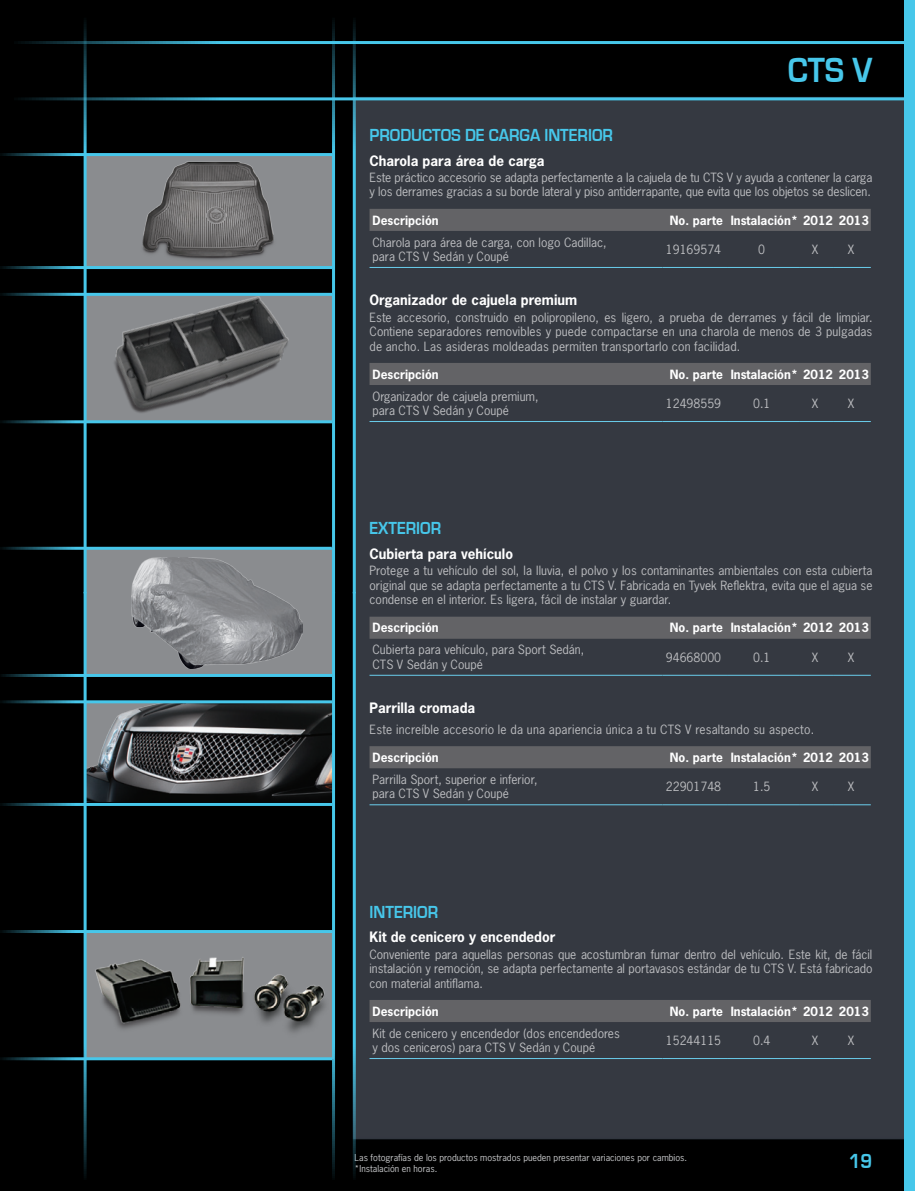
<style>
.page{position:relative;width:915px;height:1191px;background:#fff}
.page>*{position:absolute;margin:0;border:0;box-sizing:border-box;transform-origin:0 0}
.t1{font:700 36px "Eurostile";color:#47c7ea;scale:.9 1}
.indice{font:700 21px "Eurostile";color:#47c7ea;scale:.9 1}
.rubro{font:700 18px "Eurostile";color:#47c7ea;scale:.9 1}
.accesorio{font:700 13.5px "News Gothic Std";color:#fff}
.cuerpo{font:700 13.5px "News Gothic Std";color:#fff}
.cuerpo-2{font:12px/14.4px "News Gothic Std";letter-spacing:-.005em;color:#bcbdc0;text-align:justify}
.cuerpo_tabla{font:12px "News Gothic Std";color:#bcbdc0}
.titulo_tabla{font:700 12px "News Gothic Std";color:#fff}
.cuerpo-3{font:12px "News Gothic Std";letter-spacing:.015em;color:#bcbdc0}
.pie_izquierda{font:9px "News Gothic Std";color:#c7c8ca}
</style>
<div class="page">
<img style="left:0;top:0;width:904px;height:1191px">
<div style="left:85px;top:548px;width:248px;height:127px;background:#8a8c8f"></div>
<img style="left:131px;top:557px;width:172px;height:111px">
<div style="left:85px;top:155px;width:248px;height:113px;background:#8a8c8f"></div>
<img style="left:142px;top:161px;width:132px;height:99px">
<div style="left:85px;top:294px;width:248px;height:127px;background:#8a8c8f"></div>
<img style="left:114px;top:296px;width:175px;height:117px">
<img style="left:87px;top:703px;width:245px;height:98px">
<div style="left:85px;top:931px;width:248px;height:127px;background:#8a8c8f"></div>
<img style="left:95px;top:957px;width:231px;height:76px">
<div style="left:369px;top:209px;width:501px;height:22px;background:#636366"></div>
<hr style="left:369px;top:267px;width:293px;height:1px;background:#6aceed">
<hr style="left:662px;top:267px;width:64px;height:1px;background:#6aceed">
<hr style="left:726px;top:267px;width:72px;height:1px;background:#6aceed">
<hr style="left:798px;top:267px;width:35px;height:1px;background:#6aceed">
<hr style="left:833px;top:267px;width:37px;height:1px;background:#6aceed">
<div style="left:369px;top:363px;width:501px;height:22px;background:#636366"></div>
<hr style="left:369px;top:421px;width:293px;height:1px;background:#6aceed">
<hr style="left:662px;top:421px;width:64px;height:1px;background:#6aceed">
<hr style="left:726px;top:421px;width:72px;height:1px;background:#6aceed">
<hr style="left:798px;top:421px;width:35px;height:1px;background:#6aceed">
<hr style="left:833px;top:421px;width:37px;height:1px;background:#6aceed">
<svg style="left:369px;top:616px;width:501px;height:23px;background:#616164"></svg>
<hr style="left:369px;top:675px;width:293px;height:1px;background:#6aceed">
<hr style="left:662px;top:675px;width:64px;height:1px;background:#6aceed">
<hr style="left:726px;top:675px;width:72px;height:1px;background:#6aceed">
<hr style="left:798px;top:675px;width:35px;height:1px;background:#6aceed">
<hr style="left:833px;top:675px;width:37px;height:1px;background:#6aceed">
<div style="left:369px;top:746px;width:501px;height:22px;background:#636366"></div>
<hr style="left:369px;top:804px;width:293px;height:1px;background:#6aceed">
<hr style="left:662px;top:804px;width:64px;height:1px;background:#6aceed">
<hr style="left:726px;top:804px;width:72px;height:1px;background:#6aceed">
<hr style="left:798px;top:804px;width:35px;height:1px;background:#6aceed">
<hr style="left:833px;top:804px;width:37px;height:1px;background:#6aceed">
<div style="left:369px;top:1000px;width:501px;height:22px;background:#636366"></div>
<hr style="left:369px;top:1058px;width:293px;height:1px;background:#6aceed">
<hr style="left:662px;top:1058px;width:64px;height:1px;background:#6aceed">
<hr style="left:726px;top:1058px;width:72px;height:1px;background:#6aceed">
<hr style="left:798px;top:1058px;width:35px;height:1px;background:#6aceed">
<hr style="left:833px;top:1058px;width:37px;height:1px;background:#6aceed">
<hr style="left:14px;top:41px;width:900px;height:3px;background:#47c7ea">
<hr style="left:14px;top:97px;width:900px;height:3px;background:#47c7ea">
<hr style="left:84px;top:17px;width:3px;height:576px;background:#47c7ea">
<hr style="left:84px;top:592px;width:3px;height:588px;background:#47c7ea">
<hr style="left:332px;top:17px;width:3px;height:576px;background:#47c7ea">
<hr style="left:332px;top:592px;width:3px;height:588px;background:#47c7ea">
<hr style="left:352px;top:17px;width:3px;height:576px;background:#47c7ea">
<hr style="left:352px;top:592px;width:3px;height:588px;background:#47c7ea">
<div style="left:904px;top:0;width:10px;height:1191px;background:#47c7ea"></div>
<hr style="left:0;top:266px;width:332px;height:3px;background:#47c7ea">
<hr style="left:0;top:293px;width:332px;height:3px;background:#47c7ea">
<hr style="left:0;top:420px;width:332px;height:3px;background:#47c7ea">
<hr style="left:0;top:674px;width:332px;height:3px;background:#47c7ea">
<hr style="left:0;top:547px;width:332px;height:3px;background:#47c7ea">
<hr style="left:0;top:153px;width:332px;height:3px;background:#47c7ea">
<hr style="left:0;top:803px;width:332px;height:3px;background:#47c7ea">
<hr style="left:0;top:930px;width:332px;height:3px;background:#47c7ea">
<hr style="left:0;top:1057px;width:332px;height:3px;background:#47c7ea">
<hr style="left:0;top:700px;width:332px;height:3px;background:#47c7ea">
<p class="t1" style="left:787px;top:50px;width:96px">CTS V</p>
<p class="rubro" style="left:369px;top:125px;width:272px">PRODUCTOS DE CARGA INTERIOR</p>
<p class="accesorio" style="left:369px;top:151px;width:177px">Charola para área de carga</p>
<p class="cuerpo-2" style="left:369px;top:170px;width:504px">Este práctico accesorio se adapta perfectamente a la cajuela de tu CTS V y ayuda a contener la carga y los derrames gracias a su borde lateral y piso antiderrapante, que evita que los objetos se deslicen.</p>
<p class="titulo_tabla" style="left:372px;top:212px;width:68px">Descripción</p>
<p class="titulo_tabla" style="left:669px;top:212px;width:54px">No. parte</p>
<p class="titulo_tabla" style="left:730px;top:212px;width:104px">Instalación* 2012</p>
<p class="titulo_tabla" style="left:838px;top:212px;width:31px">2013</p>
<p class="cuerpo_tabla" style="left:372px;top:234px;width:235px">Charola para área de carga, con logo Cadillac,</p>
<p class="cuerpo_tabla" style="left:372px;top:249px;width:138px">para CTS V Sedán y Coupé</p>
<p class="cuerpo_tabla" style="left:665px;top:242px;width:57px">19169574</p>
<p class="cuerpo_tabla" style="left:758px;top:242px;width:8px">0</p>
<p class="cuerpo_tabla" style="left:811px;top:242px;width:8px">X</p>
<p class="cuerpo_tabla" style="left:847px;top:242px;width:8px">X</p>
<p class="accesorio" style="left:369px;top:291px;width:209px">Organizador de cajuela premium</p>
<p class="cuerpo-2" style="left:369px;top:310px;width:504px">Este accesorio, construido en polipropileno, es ligero, a prueba de derrames y fácil de limpiar.<br>Contiene separadores removibles y puede compactarse en una charola de menos de 3 pulgadas de ancho. Las asideras moldeadas permiten transportarlo con facilidad.</p>
<p class="titulo_tabla" style="left:372px;top:366px;width:68px">Descripción</p>
<p class="titulo_tabla" style="left:669px;top:366px;width:54px">No. parte</p>
<p class="titulo_tabla" style="left:730px;top:366px;width:104px">Instalación* 2012</p>
<p class="titulo_tabla" style="left:838px;top:366px;width:31px">2013</p>
<p class="cuerpo_tabla" style="left:372px;top:388px;width:167px">Organizador de cajuela premium,</p>
<p class="cuerpo_tabla" style="left:372px;top:403px;width:138px">para CTS V Sedán y Coupé</p>
<p class="cuerpo_tabla" style="left:665px;top:396px;width:57px">12498559</p>
<p class="cuerpo_tabla" style="left:752px;top:396px;width:19px">0.1</p>
<p class="cuerpo_tabla" style="left:811px;top:396px;width:8px">X</p>
<p class="cuerpo_tabla" style="left:847px;top:396px;width:8px">X</p>
<p class="rubro" style="left:369px;top:518px;width:81px">EXTERIOR</p>
<p class="accesorio" style="left:369px;top:545px;width:145px">Cubierta para vehículo</p>
<p class="cuerpo-2" style="left:369px;top:563px;width:504px">Protege a tu vehículo del sol, la lluvia, el polvo y los contaminantes ambientales con esta cubierta original que se adapta perfectamente a tu CTS V. Fabricada en Tyvek Reflektra, evita que el agua se condense en el interior. Es ligera, fácil de instalar y guardar.</p>
<p class="titulo_tabla" style="left:372px;top:620px;width:68px">Descripción</p>
<p class="titulo_tabla" style="left:669px;top:620px;width:54px">No. parte</p>
<p class="titulo_tabla" style="left:730px;top:620px;width:104px">Instalación* 2012</p>
<p class="titulo_tabla" style="left:838px;top:620px;width:31px">2013</p>
<p class="cuerpo_tabla" style="left:372px;top:642px;width:213px">Cubierta para vehículo, para Sport Sedán,</p>
<p class="cuerpo_tabla" style="left:372px;top:656px;width:112px">CTS V Sedán y Coupé</p>
<p class="cuerpo_tabla" style="left:665px;top:649px;width:57px">94668000</p>
<p class="cuerpo_tabla" style="left:752px;top:649px;width:19px">0.1</p>
<p class="cuerpo_tabla" style="left:811px;top:649px;width:8px">X</p>
<p class="cuerpo_tabla" style="left:847px;top:649px;width:8px">X</p>
<p class="cuerpo" style="left:369px;top:699px;width:107px">Parrilla cromada</p>
<p class="cuerpo-3" style="left:369px;top:721px;width:446px">Este increíble accesorio le da una apariencia única a tu CTS V resaltando su aspecto.</p>
<p class="titulo_tabla" style="left:372px;top:749px;width:68px">Descripción</p>
<p class="titulo_tabla" style="left:669px;top:749px;width:54px">No. parte</p>
<p class="titulo_tabla" style="left:730px;top:749px;width:104px">Instalación* 2012</p>
<p class="titulo_tabla" style="left:838px;top:749px;width:31px">2013</p>
<p class="cuerpo_tabla" style="left:372px;top:771px;width:167px">Parrilla Sport, superior e inferior,</p>
<p class="cuerpo_tabla" style="left:372px;top:786px;width:138px">para CTS V Sedán y Coupé</p>
<p class="cuerpo_tabla" style="left:665px;top:779px;width:57px">22901748</p>
<p class="cuerpo_tabla" style="left:752px;top:779px;width:19px">1.5</p>
<p class="cuerpo_tabla" style="left:811px;top:779px;width:8px">X</p>
<p class="cuerpo_tabla" style="left:847px;top:779px;width:8px">X</p>
<p class="rubro" style="left:369px;top:901px;width:78px">INTERIOR</p>
<p class="accesorio" style="left:369px;top:928px;width:187px">Kit de cenicero y encendedor</p>
<p class="cuerpo-2" style="left:369px;top:947px;width:504px">Conveniente para aquellas personas que acostumbran fumar dentro del vehículo. Este kit, de fácil instalación y remoción, se adapta perfectamente al portavasos estándar de tu CTS V. Está fabricado con material antiflama.</p>
<p class="titulo_tabla" style="left:372px;top:1003px;width:68px">Descripción</p>
<p class="titulo_tabla" style="left:669px;top:1003px;width:54px">No. parte</p>
<p class="titulo_tabla" style="left:730px;top:1003px;width:104px">Instalación* 2012</p>
<p class="titulo_tabla" style="left:838px;top:1003px;width:31px">2013</p>
<p class="cuerpo_tabla" style="left:372px;top:1025px;width:249px">Kit de cenicero y encendedor (dos encendedores</p>
<p class="cuerpo_tabla" style="left:372px;top:1040px;width:224px">y dos ceniceros) para CTS V Sedán y Coupé</p>
<p class="cuerpo_tabla" style="left:665px;top:1032px;width:57px">15244115</p>
<p class="cuerpo_tabla" style="left:752px;top:1032px;width:19px">0.4</p>
<p class="cuerpo_tabla" style="left:811px;top:1032px;width:8px">X</p>
<p class="cuerpo_tabla" style="left:847px;top:1032px;width:8px">X</p>
<p class="pie_izquierda" style="left:354px;top:1151px;width:334px">Las fotografías de los productos mostrados pueden presentar variaciones por cambios.</p>
<p class="pie_izquierda" style="left:354px;top:1162px;width:84px">*Instalación en horas.</p>
<p class="indice" style="left:848px;top:1149px;width:28px">19</p>
</div>
